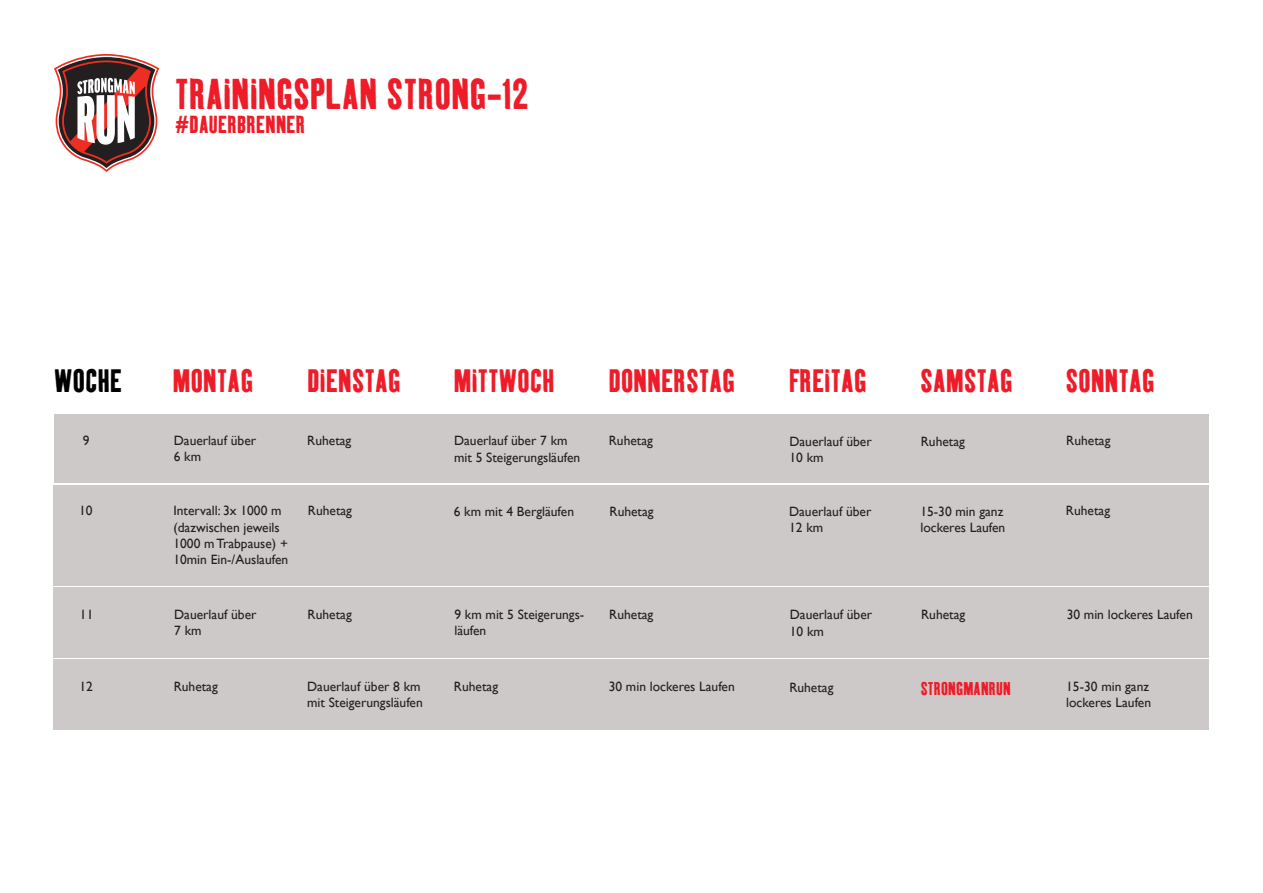
<style>
.page{position:relative;width:1263px;height:893px;background:#fff}
.page>*{position:absolute;margin:0;border:0;box-sizing:border-box;transform-origin:0 0}
.t1{font:42px "Kipp No 1";letter-spacing:.01em;color:#ee1c28}
.t2{font:31.65px "Kipp No 1";letter-spacing:.01em;color:#ee1c28}
.t3{font:31.65px "Kipp No 1";letter-spacing:.01em;color:#000}
.t4{font:24px "Kipp No 1";letter-spacing:.01em;color:#ee1c28}
.t5{font:18px "Kipp No 1";letter-spacing:.01em;color:#ee1c28}
.t6{font:13.5px/16.2px "Gill Sans";color:#231f20}
</style>
<div class="page">
<svg style="left:54px;top:54px;width:105px;height:118px"></svg>
<div style="left:54px;top:660px;width:1155px;height:70px;background:#cdc9c8"></div>
<div style="left:54px;top:588px;width:1155px;height:70px;background:#cdc9c8"></div>
<div style="left:54px;top:485px;width:1155px;height:101px;background:#cdc9c8"></div>
<div style="left:54px;top:414px;width:1155px;height:69px;background:#cdc9c8"></div>
<h1 class="t1" style="left:175px;top:69px;width:355px">TRAININGSPLAN STRONG-12</h1>
<h3 class="t4" style="left:175px;top:110px;width:132px">#DAUERBRENNER</h3>
<h2 class="t3" style="left:54px;top:362px;width:69px">WOCHE</h2>
<h2 class="t2" style="left:173px;top:362px;width:82px">MONTAG</h2>
<h2 class="t2" style="left:307px;top:362px;width:95px">DIENSTAG</h2>
<h2 class="t2" style="left:454px;top:362px;width:102px">MITTWOCH</h2>
<h2 class="t2" style="left:609px;top:362px;width:128px">DONNERSTAG</h2>
<h2 class="t2" style="left:789px;top:362px;width:79px">FREITAG</h2>
<h2 class="t2" style="left:920px;top:362px;width:94px">SAMSTAG</h2>
<h2 class="t2" style="left:1066px;top:362px;width:90px">SONNTAG</h2>
<p class="t6" style="left:83px;top:432px;width:8px">9</p>
<p class="t6" style="left:307px;top:432px;width:46px">Ruhetag</p>
<p class="t6" style="left:454px;top:433px;width:128px">Dauerlauf über 7 km mit 5 Steigerungsläufen</p>
<p class="t6" style="left:609px;top:433px;width:46px">Ruhetag</p>
<p class="t6" style="left:789px;top:433px;width:84px">Dauerlauf über<br>10 km</p>
<p class="t6" style="left:921px;top:433px;width:46px">Ruhetag</p>
<p class="t6" style="left:1066px;top:432px;width:46px">Ruhetag</p>
<p class="t6" style="left:174px;top:432px;width:84px">Dauerlauf über<br>6 km</p>
<p class="t6" style="left:173px;top:503px;width:116px">Intervall: 3x 1000 m (dazwischen jeweils<br>1000 m Trabpause) +<br>10min Ein-/Auslaufen</p>
<p class="t6" style="left:79px;top:503px;width:15px">10</p>
<p class="t6" style="left:308px;top:503px;width:46px">Ruhetag</p>
<p class="t6" style="left:454px;top:503px;width:122px">6 km mit 4 Bergläufen</p>
<p class="t6" style="left:609px;top:503px;width:46px">Ruhetag</p>
<p class="t6" style="left:789px;top:503px;width:84px">Dauerlauf über<br>12 km</p>
<p class="t6" style="left:920px;top:503px;width:86px">15-30 min ganz lockeres Laufen</p>
<p class="t6" style="left:1066px;top:503px;width:46px">Ruhetag</p>
<p class="t6" style="left:174px;top:606px;width:84px">Dauerlauf über<br>7 km</p>
<p class="t6" style="left:80px;top:606px;width:15px">11</p>
<p class="t6" style="left:308px;top:606px;width:46px">Ruhetag</p>
<p class="t6" style="left:454px;top:606px;width:131px">9 km mit 5 Steigerungs&shy;läufen</p>
<p class="t6" style="left:609px;top:606px;width:46px">Ruhetag</p>
<p class="t6" style="left:790px;top:607px;width:84px">Dauerlauf über<br>10 km</p>
<p class="t6" style="left:921px;top:607px;width:46px">Ruhetag</p>
<p class="t6" style="left:1067px;top:606px;width:128px">30 min lockeres Laufen</p>
<p class="t6" style="left:79px;top:678px;width:15px">12</p>
<p class="t6" style="left:174px;top:678px;width:46px">Ruhetag</p>
<p class="t6" style="left:307px;top:678px;width:117px">Dauerlauf über 8 km mit Steigerungsläufen</p>
<p class="t6" style="left:454px;top:678px;width:46px">Ruhetag</p>
<p class="t6" style="left:609px;top:678px;width:128px">30 min lockeres Laufen</p>
<p class="t6" style="left:789px;top:679px;width:46px">Ruhetag</p>
<h3 class="t5" style="left:921px;top:678px;width:92px">STRONGMANRUN</h3>
<p class="t6" style="left:1066px;top:678px;width:86px">15-30 min ganz lockeres Laufen</p>
</div>
